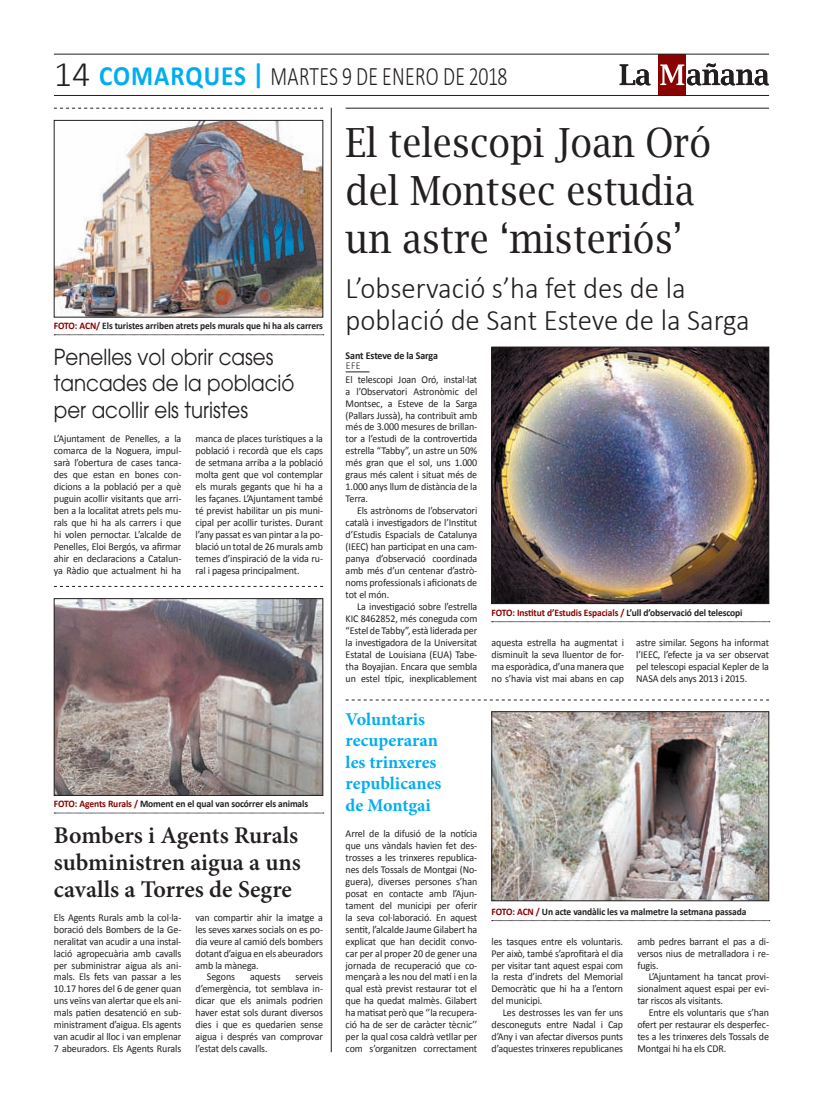
<style>
.page{position:relative;width:823px;height:1106px;background:#fff}
.page>*{position:absolute;margin:0;border:0;box-sizing:border-box;transform-origin:0 0}
.t1{font:40px/48px "Lucida Bright";color:#231f20;scale:.9 1}
.t2{font:300 30px/32px "Calibri";color:#231f20;scale:.96 1}
.t3{font:300 26.8px "Calibri";letter-spacing:.015em;color:#231f20;scale:.74 1}
.t4{font:600 24px/27px "Minion Pro";color:#231f20;text-align:justify}
.t5{font:22px/26.4px "Avant Garde";color:#231f20;scale:.9 1}
.t6{font:700 18px/21.6px "Minion Pro";letter-spacing:-.005em;color:#00aeef}
.t7{font:10.5px/12px "Calibri";letter-spacing:-.01em;color:#231f20;text-align:justify;scale:.95 1}
.t8{font:700 10.5px/10px "Calibri";letter-spacing:-.015em;color:#231f20;scale:.95 1}
.t9{font:700 10px "Calibri";letter-spacing:-.01em;color:#231f20;scale:.95 1}
.t10{font:700 10px "Calibri";letter-spacing:-.01em;color:#8b0202;scale:.95 1}
.s1{font-size:36px}
.s2{font-weight:700;font-size:28px;color:#00aeef}
.s3{color:#8b0202}
.s4{font-weight:300}
.s5{color:#231f20}
</style>
<div class="page">
<div style="left:658px;top:54px;width:27px;height:41px;background:#8b0202"></div>
<svg style="left:660px;top:63px;width:108px;height:22px"></svg>
<svg style="left:619px;top:64px;width:31px;height:21px"></svg>
<hr style="left:54px;top:54px;width:714px;height:1px;background:#231f20">
<hr style="left:54px;top:95px;width:714px;height:1px;background:#231f20">
<hr style="left:330px;top:108px;width:1px;height:944px;background:#231f20">
<svg style="left:345px;top:699px;width:423px;height:1px"></svg>
<svg style="left:491px;top:920px;width:278px;height:1px"></svg>
<img style="left:493px;top:713px;width:273px;height:186px">
<div style="left:491px;top:711px;width:277px;height:190px;border:1px solid #231f20"></div>
<svg style="left:345px;top:371px;width:24px;height:1px"></svg>
<hr style="left:345px;top:108px;width:423px;height:1px;background:#231f20">
<svg style="left:491px;top:621px;width:278px;height:1px"></svg>
<img style="left:493px;top:349px;width:273px;height:253px">
<div style="left:491px;top:347px;width:277px;height:257px;border:1px solid #231f20"></div>
<svg style="left:54px;top:108px;width:269px;height:1px"></svg>
<svg style="left:54px;top:586px;width:269px;height:1px"></svg>
<svg style="left:54px;top:334px;width:269px;height:1px"></svg>
<svg style="left:54px;top:812px;width:269px;height:1px"></svg>
<img style="left:56px;top:122px;width:265px;height:193px">
<div style="left:54px;top:120px;width:269px;height:197px;border:1px solid #231f20"></div>
<img style="left:56px;top:600px;width:265px;height:193px">
<div style="left:54px;top:598px;width:269px;height:197px;border:1px solid #231f20"></div>
<p class="t3" style="left:54px;top:60px;width:614px"><span class="s1">14</span> <span class="s2">COMARQUES |</span> MARTES 9 DE ENERO DE 2018</p>
<p class="t9" style="left:54px;top:319px;width:285px"><span class="s3">FOTO: ACN/</span> Els turistes arriben atrets pels murals que hi ha als carrers</p>
<p class="t5" style="left:54px;top:343px;width:269px">Penelles vol obrir cases tancades de la població per acollir els turistes</p>
<p class="t7" style="left:54px;top:433px;width:136px">L’Ajuntament de Penelles, a la comarca de la Noguera, impul&shy;sarà l’obertura de cases tanca&shy;des que estan en bones con&shy;dicions a la població per a què puguin acollir visitants que arri&shy;ben a la localitat atrets pels mu&shy;rals que hi ha als carrers i que hi volen pernoctar. L’alcalde de Penelles, Eloi Bergós, va afirmar ahir en declaracions a Catalun&shy;ya Ràdio que actualment hi ha</p>
<p class="t7" style="left:195px;top:433px;width:136px">manca de places turístiques a la població i recordà que els caps de setmana arriba a la població molta gent que vol contemplar els murals gegants que hi ha a les façanes. L’Ajuntament també té previst habilitar un pis muni&shy;cipal per acollir turistes. Durant l’any passat es van pintar a la po&shy;blació un total de 26 murals amb temes d’inspiració de la vida ru&shy;ral i pagesa principalment.</p>
<p class="t9" style="left:54px;top:797px;width:269px"><span class="s3">FOTO: Agents Rurals /</span> Moment en el qual van socórrer els animals</p>
<p class="t4" style="left:54px;top:821px;width:248px">Bombers i Agents Rurals subministren aigua a uns cavalls a Torres de Segre</p>
<p class="t7" style="left:54px;top:911px;width:136px">Els Agents Rurals amb la col·la&shy;boració dels Bombers de la Ge&shy;neralitat van acudir a una instal· lació agropecuària amb cavalls per subministrar aigua als ani&shy;mals. Els fets van passar a les 10.17 hores del 6 de gener quan uns veïns van alertar que els ani&shy;mals patien desatenció en sub&shy;ministrament d’aigua. Els agents van acudir al lloc i van emplenar 7 abeuradors. Els Agents Rurals</p>
<p class="t7" style="left:195px;top:911px;width:136px">van compartir ahir la imatge a</p>
<p class="t7" style="left:195px;top:923px;width:136px">les seves xarxes socials on es po-</p>
<p class="t7" style="left:195px;top:935px;width:135px">dia veure al camió dels bombers</p>
<p class="t7" style="left:195px;top:947px;width:136px">dotant d’aigua en els abeuradors</p>
<p class="t7" style="left:195px;top:959px;width:68px">amb la mànega.</p>
<p class="t7" style="left:207px;top:971px;width:31px">Segons</p>
<p class="t7" style="left:250px;top:971px;width:34px">aquests</p>
<p class="t7" style="left:195px;top:971px;width:136px;text-indent:100px">serveis d’emergència, tot semblava in&shy;dicar que els animals podrien haver estat sols durant diversos dies i que es quedarien sense aigua i després van comprovar l’estat dels cavalls.</p>
<p class="t1" style="left:345px;top:119px;width:407px">El telescopi Joan Oró del Montsec estudia un astre ‘misteriós’</p>
<p class="t2" style="left:345px;top:270px;width:422px">L’observació s’ha fet des de la població de Sant Esteve de la Sarga</p>
<p class="t8" style="left:345px;top:350px;width:99px">Sant Esteve de la Sarga<br><span class="s4">EFE</span></p>
<p class="t7" style="left:345px;top:373px;width:140px">El telescopi Joan Oró, instal·lat</p>
<p class="t7" style="left:345px;top:385px;width:140px">a l’Observatori Astronòmic del</p>
<p class="t7" style="left:345px;top:397px;width:140px">Montsec, a Esteve de la Sarga</p>
<p class="t7" style="left:345px;top:409px;width:140px">(Pallars Jussà), ha contribuït amb</p>
<p class="t7" style="left:345px;top:421px;width:140px">més de 3.000 mesures de brillan-</p>
<p class="t7" style="left:345px;top:433px;width:140px">tor a l’estudi de la controvertida</p>
<p class="t7" style="left:345px;top:445px;width:140px">estrella “Tabby”, un astre un 50%</p>
<p class="t7" style="left:345px;top:457px;width:140px">més gran que el sol, uns 1.000</p>
<p class="t7" style="left:345px;top:469px;width:140px">graus més calent i situat més de</p>
<p class="t7" style="left:345px;top:481px;width:140px">1.000 anys llum de distància de la</p>
<p class="t7" style="left:345px;top:493px;width:25px">Terra.</p>
<p class="t7" style="left:357px;top:505px;width:128px">Els astrònoms de l’observatori</p>
<p class="t7" style="left:345px;top:516px;width:140px">català i investigadors de l’Institut</p>
<p class="t7" style="left:345px;top:528px;width:140px">d’Estudis Espacials de Catalunya</p>
<p class="t7" style="left:345px;top:540px;width:140px">(IEEC) han participat en una cam-</p>
<p class="t7" style="left:345px;top:552px;width:140px">panya d’observació coordinada</p>
<p class="t7" style="left:345px;top:564px;width:140px">amb més d’un centenar d’astrò-</p>
<p class="t7" style="left:345px;top:576px;width:140px">noms professionals i aficionats de</p>
<p class="t7" style="left:345px;top:588px;width:47px">tot el món.</p>
<p class="t7" style="left:357px;top:600px;width:128px">La investigació sobre l’estrella</p>
<p class="t7" style="left:345px;top:612px;width:140px">KIC 8462852, més coneguda com</p>
<p class="t7" style="left:345px;top:624px;width:140px">“Estel de Tabby”, està liderada per</p>
<p class="t7" style="left:345px;top:636px;width:140px">la investigadora de la Universitat</p>
<p class="t7" style="left:345px;top:648px;width:140px">Estatal de Louisiana (EUA) Tabe-</p>
<p class="t7" style="left:345px;top:660px;width:140px">tha Boyajian. Encara que sembla</p>
<p class="t7" style="left:345px;top:672px;width:140px">un estel típic, inexplicablement</p>
<p class="t10" style="left:491px;top:606px;width:265px">FOTO: Institut d’Estudis Espacials / <span class="s5">L’ull d’observació del telescopi</span></p>
<p class="t7" style="left:491px;top:636px;width:141px">aquesta estrella ha augmentat i disminuït la seva lluentor de for&shy;ma esporàdica, d’una manera que no s’havia vist mai abans en cap</p>
<p class="t7" style="left:636px;top:636px;width:141px">astre similar. Segons ha informat l’IEEC, l’efecte ja va ser observat pel telescopi espacial Kepler de la NASA dels anys 2013 i 2015.</p>
<p class="t6" style="left:345px;top:707px;width:97px">Voluntaris recuperaran les trinxeres republicanes de Montgai</p>
<p class="t7" style="left:345px;top:827px;width:140px">Arrel de la difusió de la notícia que uns vàndals havien fet des&shy;trosses a les trinxeres republica&shy;nes dels Tossals de Montgai (No&shy;guera), diverses persones s’han posat en contacte amb l’Ajun&shy;tament del municipi per oferir la seva col·laboració. En aquest sentit, l’alcalde Jaume Gilabert ha explicat que han decidit convo&shy;car per al proper 20 de gener una jornada de recuperació que co&shy;mençarà a les nou del matí i en la qual està previst restaurar tot el que ha quedat malmès. Gilabert ha matisat però que ‘’la recupera&shy;ció ha de ser de caràcter tècnic’’ per la qual cosa caldrà vetllar per com s’organitzen correctament</p>
<p class="t9" style="left:491px;top:905px;width:270px"><span class="s3">FOTO: ACN /</span> Un acte vandàlic les va malmetre la setmana passada</p>
<p class="t7" style="left:491px;top:935px;width:140px">les tasques entre els voluntaris.</p>
<p class="t7" style="left:491px;top:947px;width:140px">Per això, també s’aprofitarà el dia</p>
<p class="t7" style="left:491px;top:959px;width:140px">per visitar tant aquest espai com</p>
<p class="t7" style="left:491px;top:971px;width:140px">la resta d’indrets del Memorial</p>
<p class="t7" style="left:491px;top:983px;width:140px">Democràtic que hi ha a l’entorn</p>
<p class="t7" style="left:491px;top:994px;width:55px">del municipi.</p>
<p class="t7" style="left:502px;top:1006px;width:128px">Les destrosses les van fer uns</p>
<p class="t7" style="left:491px;top:1018px;width:140px">desconeguts entre Nadal i Cap</p>
<p class="t7" style="left:491px;top:1030px;width:140px">d’Any i van afectar diversos punts</p>
<p class="t7" style="left:491px;top:1042px;width:140px">d’aquestes trinxeres republicanes</p>
<p class="t7" style="left:637px;top:935px;width:140px">amb pedres barrant el pas a di-</p>
<p class="t7" style="left:637px;top:947px;width:140px">versos nius de metralladora i re-</p>
<p class="t7" style="left:637px;top:959px;width:24px">fugis.</p>
<p class="t7" style="left:648px;top:971px;width:128px">L’Ajuntament ha tancat provi-</p>
<p class="t7" style="left:637px;top:983px;width:140px">sionalment aquest espai per evi-</p>
<p class="t7" style="left:637px;top:994px;width:92px">tar riscos als visitants.</p>
<p class="t7" style="left:648px;top:1006px;width:128px">Entre els voluntaris que s’han</p>
<p class="t7" style="left:637px;top:1018px;width:140px">ofert per restaurar els desperfec-</p>
<p class="t7" style="left:637px;top:1030px;width:140px">tes a les trinxeres dels Tossals de</p>
<p class="t7" style="left:637px;top:1042px;width:95px">Montgai hi ha els CDR.</p>
</div>
